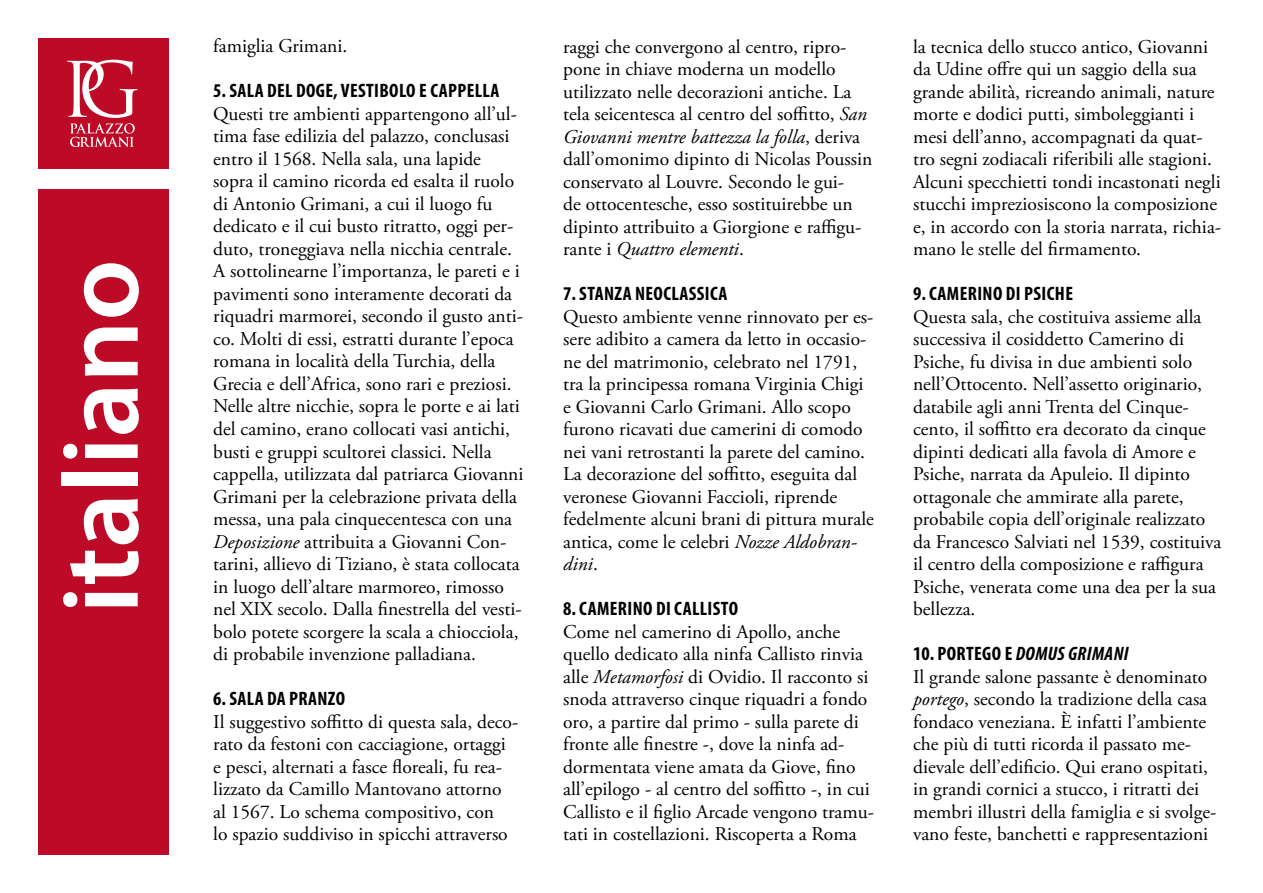
<style>
.page{position:relative;width:1263px;height:893px;background:#fff}
.page>*{position:absolute;margin:0;border:0;box-sizing:border-box;transform-origin:0 0}
.t1{font:600 108.15px "Myriad Pro";color:#fff}
.t2{font:19.5px/22.5px "Adobe Garamond Pro";color:#000}
.t3{font:700 condensed 19.5px "Myriad Pro";letter-spacing:.02em;color:#000}
.t4{font:italic 700 condensed 19.5px "Myriad Pro";letter-spacing:.02em;color:#000}
.s1{font-style:italic}
.s2{font-style:normal}
</style>
<div class="page">
<div style="left:38px;top:38px;width:130px;height:130px;background:#bd0a26"></div>
<div style="left:38px;top:189px;width:130px;height:666px;background:#bd0a26"></div>
<svg style="left:67px;top:60px;width:71px;height:87px"></svg>
<h1 class="t1" style="left:33px;top:613px;width:355px;rotate:-90deg">italiano</h1>
<p class="t2" style="left:213px;top:36px;width:136px">famiglia Grimani.</p>
<p class="t3" style="left:213px;top:79px;width:288px">5. SALA DEL DOGE, VESTIBOLO E CAPPELLA</p>
<p class="t2" style="left:213px;top:103px;width:312px">Questi tre ambienti appartengono all’ul&shy;tima fase edilizia del palazzo, conclusasi entro il 1568. Nella sala, una lapide sopra il camino ricorda ed esalta il ruolo di Antonio Grimani, a cui il luogo fu dedicato e il cui busto ritratto, oggi per&shy;duto, troneggiava nella nicchia centrale.<br>A sottolinearne l’importanza, le pareti e i pavimenti sono interamente decorati da riquadri marmorei, secondo il gusto anti&shy;co. Molti di essi, estratti durante l’epoca romana in località della Turchia, della Grecia e dell’Africa, sono rari e preziosi.<br>Nelle altre nicchie, sopra le porte e ai lati del camino, erano collocati vasi antichi, busti e gruppi scultorei classici. Nella cappella, utilizzata dal patriarca Giovanni Grimani per la celebrazione privata della messa, una pala cinquecentesca con una <span class="s1">Deposizione</span> attribuita a Giovanni Con&shy;tarini, allievo di Tiziano, è stata collocata in luogo dell’altare marmoreo, rimosso nel XIX secolo. Dalla finestrella del vesti&shy;bolo potete scorgere la scala a chiocciola, di probabile invenzione palladiana.</p>
<p class="t3" style="left:213px;top:686px;width:133px">6. SALA DA PRANZO</p>
<p class="t2" style="left:213px;top:711px;width:307px">Il suggestivo soffitto di questa sala, deco&shy;rato da festoni con cacciagione, ortaggi<br>e pesci, alternati a fasce floreali, fu rea&shy;lizzato da Camillo Mantovano attorno al 1567. Lo schema compositivo, con<br>lo spazio suddiviso in spicchi attraverso</p>
<p class="t2" style="left:563px;top:36px;width:311px">raggi che convergono al centro, ripro&shy;pone in chiave moderna un modello utilizzato nelle decorazioni antiche. La tela seicentesca al centro del soffitto, <span class="s1">San Giovanni mentre battezza la folla</span>, deriva dall’omonimo dipinto di Nicolas Poussin conservato al Louvre. Secondo le gui-<br>de ottocentesche, esso sostituirebbe un dipinto attribuito a Giorgione e raffigu&shy;rante i <span class="s1">Quattro elementi</span>.</p>
<p class="t3" style="left:563px;top:281px;width:166px">7. STANZA NEOCLASSICA</p>
<p class="t2" style="left:563px;top:306px;width:312px">Questo ambiente venne rinnovato per es&shy;sere adibito a camera da letto in occasio&shy;ne del matrimonio, celebrato nel 1791, tra la principessa romana Virginia Chigi e Giovanni Carlo Grimani. Allo scopo furono ricavati due camerini di comodo nei vani retrostanti la parete del camino.<br>La decorazione del soffitto, eseguita dal veronese Giovanni Faccioli, riprende fedelmente alcuni brani di pittura murale antica, come le celebri <span class="s1">Nozze Aldobran&shy;dini</span>.</p>
<p class="t3" style="left:563px;top:596px;width:176px">8. CAMERINO DI CALLISTO</p>
<p class="t2" style="left:563px;top:621px;width:312px">Come nel camerino di Apollo, anche quello dedicato alla ninfa Callisto rinvia alle <span class="s1">Metamorfosi</span> di Ovidio. Il racconto si snoda attraverso cinque riquadri a fondo oro, a partire dal primo - sulla parete di fronte alle finestre -, dove la ninfa ad&shy;dormentata viene amata da Giove, fino all’epilogo - al centro del soffitto -, in cui Callisto e il figlio Arcade vengono tramu&shy;tati in costellazioni. Riscoperta a Roma</p>
<p class="t2" style="left:913px;top:36px;width:310px">la tecnica dello stucco antico, Giovanni da Udine offre qui un saggio della sua grande abilità, ricreando animali, nature morte e dodici putti, simboleggianti i mesi dell’anno, accompagnati da quat&shy;tro segni zodiacali riferibili alle stagioni.<br>Alcuni specchietti tondi incastonati negli stucchi impreziosiscono la composizione e, in accordo con la storia narrata, richia&shy;mano le stelle del firmamento.</p>
<p class="t3" style="left:913px;top:281px;width:161px">9. CAMERINO DI PSICHE</p>
<p class="t2" style="left:913px;top:306px;width:310px">Questa sala, che costituiva assieme alla successiva il cosiddetto Camerino di Psiche, fu divisa in due ambienti solo nell’Ottocento. Nell’assetto originario, databile agli anni Trenta del Cinque&shy;cento, il soffitto era decorato da cinque dipinti dedicati alla favola di Amore e Psiche, narrata da Apuleio. Il dipinto ottagonale che ammirate alla parete, probabile copia dell’originale realizzato da Francesco Salviati nel 1539, costituiva il centro della composizione e raffigura Psiche, venerata come una dea per la sua bellezza.</p>
<p class="t4" style="left:913px;top:642px;width:217px"><span class="s2">10. PORTEGO E</span> DOMUS GRIMANI</p>
<p class="t2" style="left:913px;top:666px;width:305px">Il grande salone passante è denominato <span class="s1">portego</span>, secondo la tradizione della casa fondaco veneziana. È infatti l’ambiente che più di tutti ricorda il passato me&shy;dievale dell’edificio. Qui erano ospitati, in grandi cornici a stucco, i ritratti dei membri illustri della famiglia e si svolge&shy;vano feste, banchetti e rappresentazioni</p>
</div>
